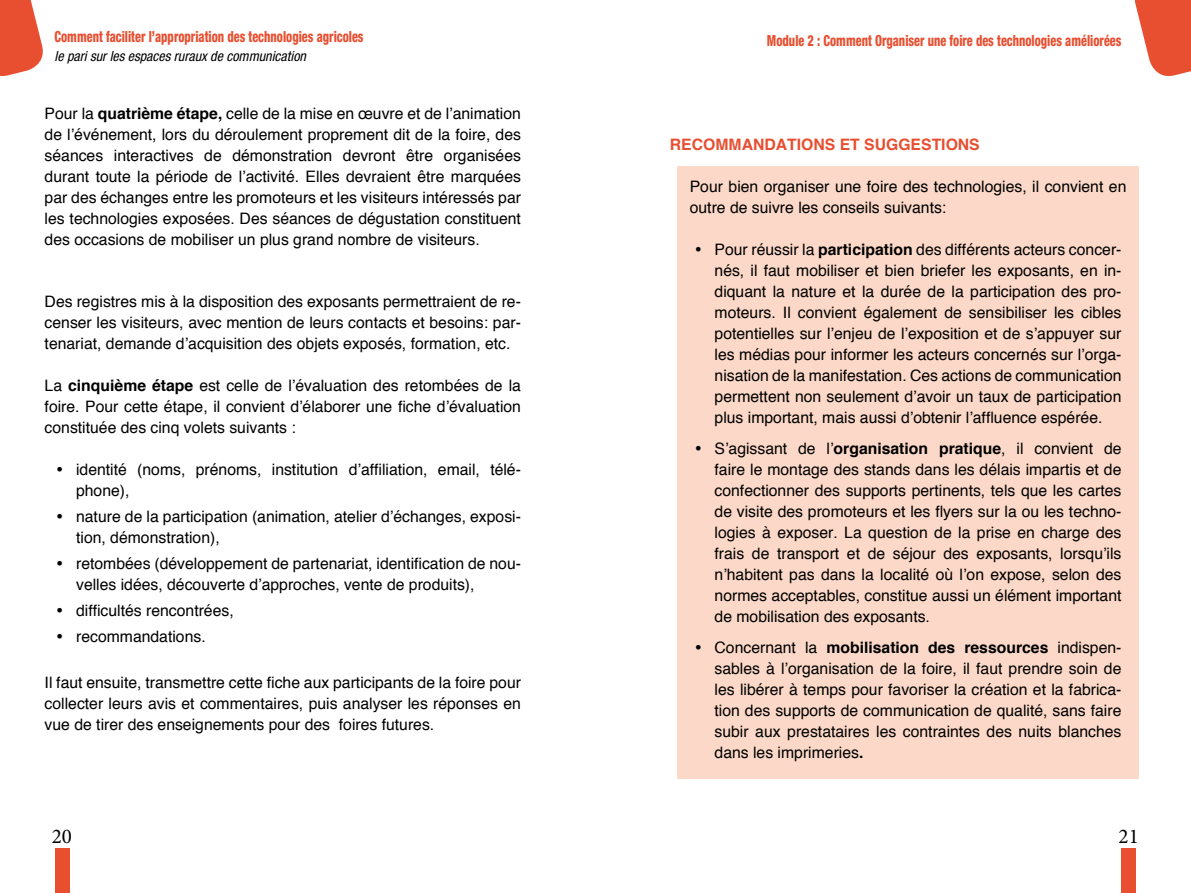
<style>
.page{position:relative;width:1191px;height:893px;background:#fff}
.page>*{position:absolute;margin:0;border:0;box-sizing:border-box;transform-origin:0 0}
.t1{font:21px "Minion Pro";color:#000}
.alinea{font:15.75px/21px "Helvetica";color:#000;text-align:justify}
.texte_courant{font:15.75px/21px "Helvetica";color:#000;text-align:justify}
.t2{font:700 15.75px "Helvetica";color:#e74f30}
.t3{font:800 condensed 15.4px "Helvetica Neue";color:#e74f30;scale:.8 1}
.t4{font:italic condensed 14px "Helvetica Neue";color:#000}
.s1{font-weight:700}
</style>
<div class="page">
<svg style="left:0;top:0;width:43px;height:76px;background:#ea6b51"></svg>
<svg style="left:1134px;top:0;width:57px;height:76px"></svg>
<div style="left:55px;top:848px;width:14px;height:45px;background:#e74f30"></div>
<div style="left:1121px;top:848px;width:15px;height:45px;background:#e74f30"></div>
<div style="left:677px;top:166px;width:461px;height:613px;background:#fbd8c7"></div>
<p class="t3" style="left:55px;top:27px;width:388px">Comment faciliter l’appropriation des technologies agricoles</p>
<p class="t4" style="left:55px;top:48px;width:253px">le pari sur les espaces ruraux de communication</p>
<p class="texte_courant" style="left:45px;top:102px;width:478px">Pour la <span class="s1">quatrième étape,</span> celle de la mise en œuvre et de l’animation de l’événement, lors du déroulement proprement dit de la foire, des séances interactives de démonstration devront être organisées durant toute la période de l’activité. Elles devraient être marquées par des échanges entre les promoteurs et les visiteurs intéressés par les technologies exposées. Des séances de dégustation constituent des occasions de mobiliser un plus grand nombre de visiteurs.</p>
<p class="alinea" style="left:45px;top:290px;width:478px">Des registres mis à la disposition des exposants permettraient de re&shy;censer les visiteurs, avec mention de leurs contacts et besoins: par&shy;tenariat, demande d’acquisition des objets exposés, formation, etc.</p>
<p class="alinea" style="left:45px;top:374px;width:478px">La <span class="s1">cinquième étape</span> est celle de l’évaluation des retombées de la foire. Pour cette étape, il convient d’élaborer une fiche d’évaluation constituée des cinq volets suivants :</p>
<p class="alinea" style="left:76px;top:458px;width:446px">identité (noms, prénoms, institution d’affiliation, email, télé&shy;phone),</p>
<p class="alinea" style="left:76px;top:505px;width:446px">nature de la participation (animation, atelier d’échanges, exposi&shy;tion, démonstration),</p>
<p class="alinea" style="left:76px;top:552px;width:446px">retombées (développement de partenariat, identification de nou&shy;velles idées, découverte d’approches, vente de produits),</p>
<p class="alinea" style="left:76px;top:599px;width:159px">difficultés rencontrées,</p>
<p class="alinea" style="left:76px;top:625px;width:131px">recommandations.</p>
<p class="alinea" style="left:45px;top:672px;width:478px">Il faut ensuite, transmettre cette fiche aux participants de la foire pour collecter leurs avis et commentaires, puis analyser les réponses en vue de tirer des enseignements pour des foires futures.</p>
<p class="t3" style="left:767px;top:31px;width:445px">Module 2 : Comment Organiser une foire des technologies améliorées</p>
<p class="t2" style="left:670px;top:135px;width:311px">RECOMMANDATIONS ET SUGGESTIONS</p>
<p class="alinea" style="left:690px;top:176px;width:438px">Pour bien organiser une foire des technologies, il convient en outre de suivre les conseils suivants:</p>
<p class="alinea" style="left:714px;top:239px;width:408px">Pour réussir la <span class="s1">participation</span> des différents acteurs concer&shy;nés, il faut mobiliser et bien briefer les exposants, en in&shy;diquant la nature et la durée de la participation des pro&shy;moteurs. Il convient également de sensibiliser les cibles potentielles sur l’enjeu de l’exposition et de s’appuyer sur les médias pour informer les acteurs concernés sur l’orga&shy;nisation de la manifestation. Ces actions de communication permettent non seulement d’avoir un taux de participation plus important, mais aussi d’obtenir l’affluence espérée.</p>
<p class="alinea" style="left:714px;top:438px;width:408px">S’agissant de l’<span class="s1">organisation pratique</span>, il convient de faire le montage des stands dans les délais impartis et de confectionner des supports pertinents, tels que les cartes de visite des promoteurs et les flyers sur la ou les techno&shy;logies à exposer. La question de la prise en charge des frais de transport et de séjour des exposants, lorsqu’ils n’habitent pas dans la localité où l’on expose, selon des normes acceptables, constitue aussi un élément important de mobilisation des exposants.</p>
<p class="alinea" style="left:714px;top:636px;width:408px">Concernant la <span class="s1">mobilisation des ressources</span> indispen&shy;sables à l’organisation de la foire, il faut prendre soin de les libérer à temps pour favoriser la création et la fabrica&shy;tion des supports de communication de qualité, sans faire subir aux prestataires les contraintes des nuits blanches dans les imprimeries<span class="s1">.</span></p>
<h1 class="t1" style="left:52px;top:823px;width:22px">20</h1>
<h1 class="t1" style="left:1118px;top:823px;width:22px">21</h1>
</div>
